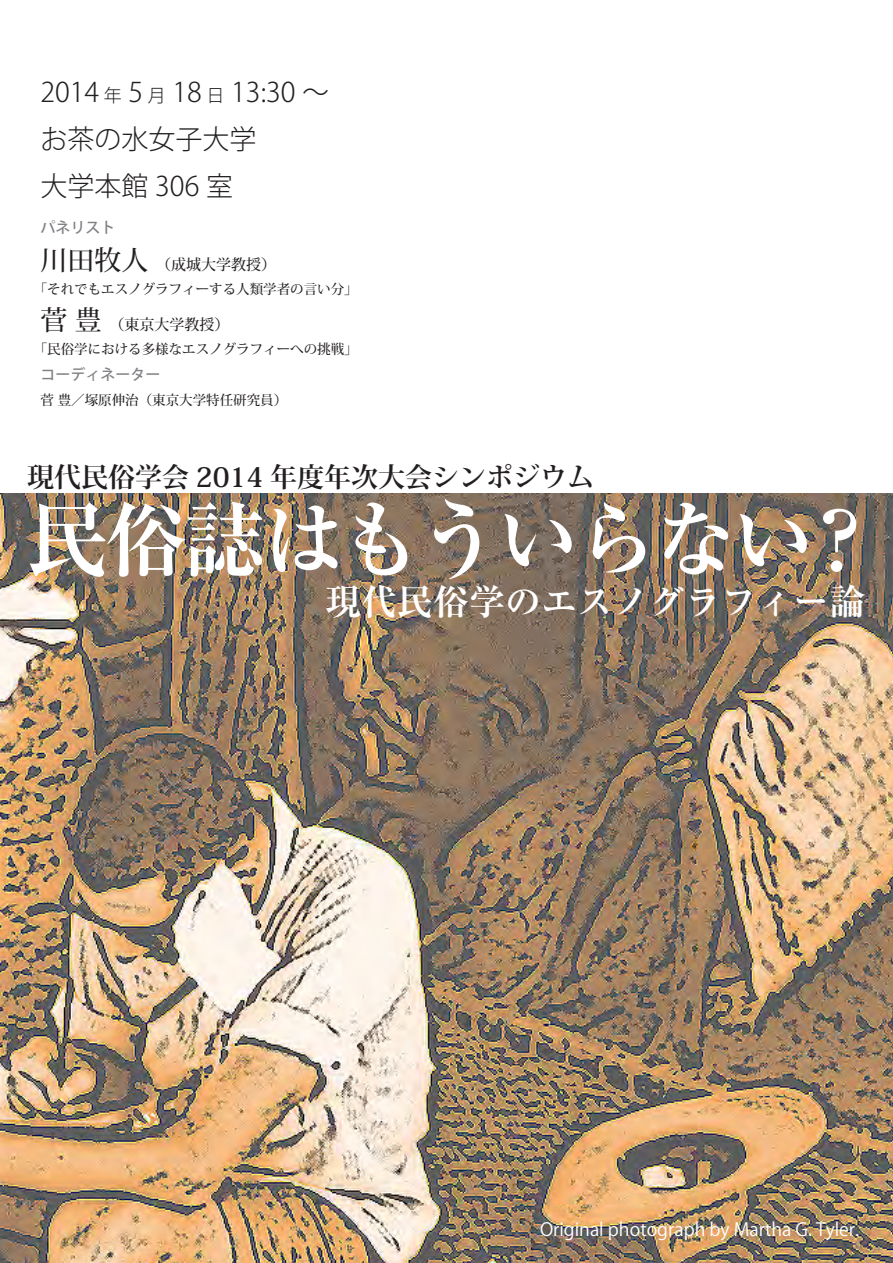
<style>
.page{position:relative;width:893px;height:1263px;background:#fff}
.page>*{position:absolute;margin:0;border:0;box-sizing:border-box;transform-origin:0 0}
.t1{font:700 82.5px "Ryumin Pro";letter-spacing:-.05em;color:#fff}
.t2{font:700 36px "Ryumin Pro";color:#fff}
.t3{font:300 27px/47.2px "Koz Go Pro";color:#231f20}
.t4{font:700 27px "Koz Min Pro";color:#231f20}
.t5{font:18px "Koz Go Pro";color:#fff}
.t6{font:500 15px "Koz Min Pro";color:#231f20}
.t7{font:500 15px "Koz Go Pro";color:#808285}
.t8{font:500 13.5px "Koz Min Pro";color:#231f20}
.s1{font-size:18px}
.s2{font-size:27px}
</style>
<div class="page">
<img style="left:0;top:493px;width:893px;height:770px">
<h3 class="t3" style="left:40px;top:69px;width:290px">2014 <span class="s1">年</span> 5 <span class="s1">月</span> 18 <span class="s1">日</span> 13:30 ～お茶の水女子大学<br>大学本館 306 室</h3>
<p class="t7" style="left:40px;top:218px;width:76px">パネリスト</p>
<p class="t6" style="left:40px;top:254px;width:237px"><span class="s2">川田牧人</span>（成城大学教授）</p>
<p class="t8" style="left:34px;top:280px;width:325px">「それでもエスノグラフィーする人類学者の言い分」</p>
<p class="t6" style="left:40px;top:314px;width:190px"><span class="s2">菅 豊</span>（東京大学教授）</p>
<p class="t8" style="left:34px;top:340px;width:325px">「民俗学における多様なエスノグラフィーへの挑戦」</p>
<p class="t7" style="left:40px;top:364px;width:121px">コーディネーター</p>
<p class="t8" style="left:40px;top:390px;width:248px">菅 豊／塚原伸治（東京大学特任研究員）</p>
<h3 class="t4" style="left:27px;top:457px;width:569px">現代民俗学会 2014 年度年次大会シンポジウム</h3>
<h1 class="t1" style="left:27px;top:474px;width:855px">民俗誌はもういらない？</h1>
<h2 class="t2" style="left:325px;top:573px;width:541px">現代民俗学のエスノグラフィー論</h2>
<h3 class="t5" style="left:540px;top:1218px;width:321px">Original photograph by Martha G. Tyler.</h3>
</div>
